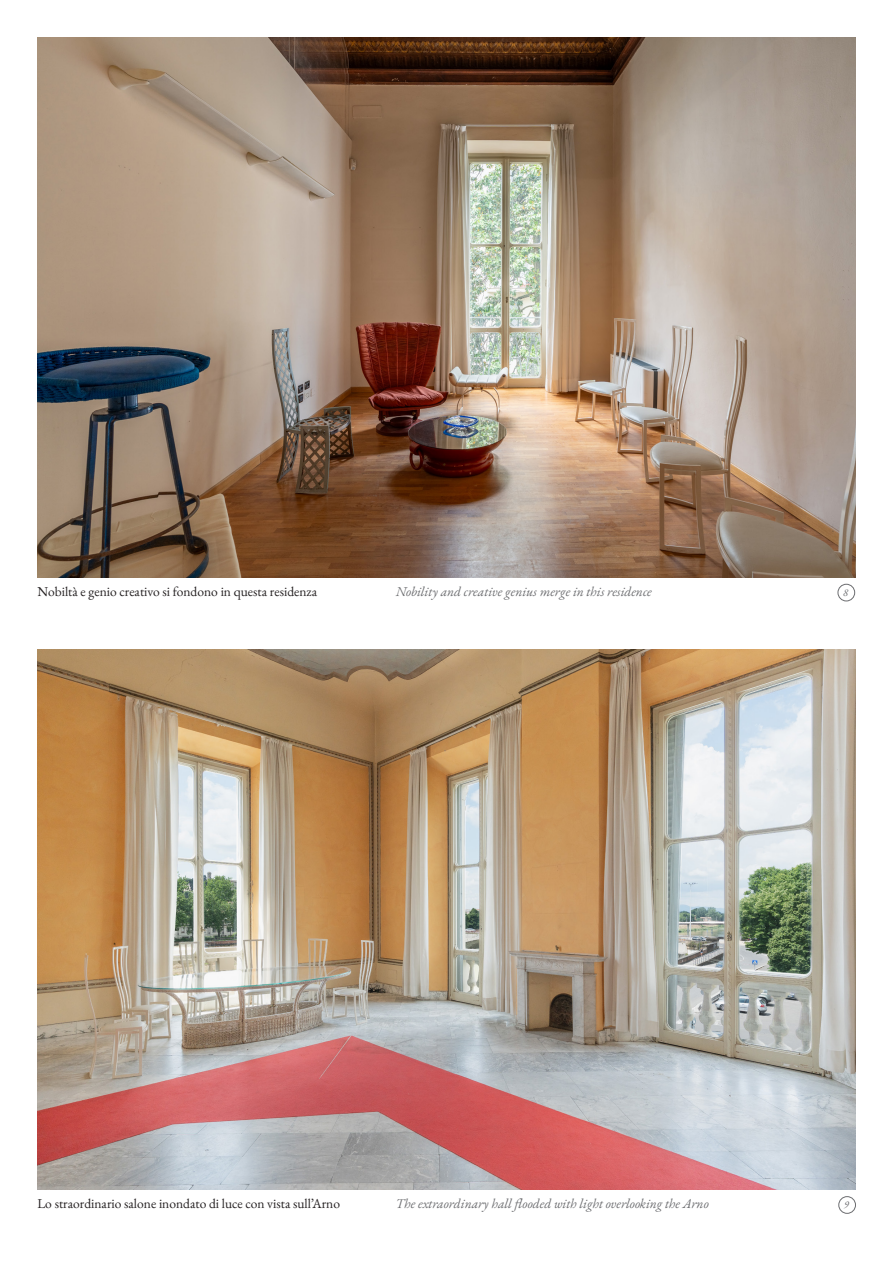
<style>
.page{position:relative;width:893px;height:1263px;background:#fff}
.page>*{position:absolute;margin:0;border:0;box-sizing:border-box;transform-origin:0 0}
.didascalia{font:13.5px "EB Garamond";color:#231f20}
.didascalia_italic{font:italic 13.5px "EB Garamond";color:#6c6d70}
.t1{font:italic 10.5px "EB Garamond";color:#6c6d70}
</style>
<div class="page">
<img style="left:37px;top:38px;width:818px;height:539px">
<img style="left:37px;top:650px;width:818px;height:540px">
<div style="left:838px;top:584px;width:17px;height:17px;border:1px solid #6c6d70;border-radius:50%"></div>
<div style="left:839px;top:1196px;width:17px;height:17px;border:1px solid #6c6d70;border-radius:50%"></div>
<p class="didascalia" style="left:37px;top:582px;width:281px">Nobiltà e genio creativo si fondono in questa residenza</p>
<p class="didascalia_italic" style="left:396px;top:582px;width:257px">Nobility and creative genius merge in this residence</p>
<p class="t1" style="left:843px;top:586px;width:7px">8</p>
<p class="didascalia" style="left:37px;top:1194px;width:304px">Lo straordinario salone inondato di luce con vista sull’Arno</p>
<p class="didascalia_italic" style="left:396px;top:1194px;width:315px">The extraordinary hall flooded with light overlooking the Arno</p>
<p class="t1" style="left:844px;top:1198px;width:7px">9</p>
</div>
